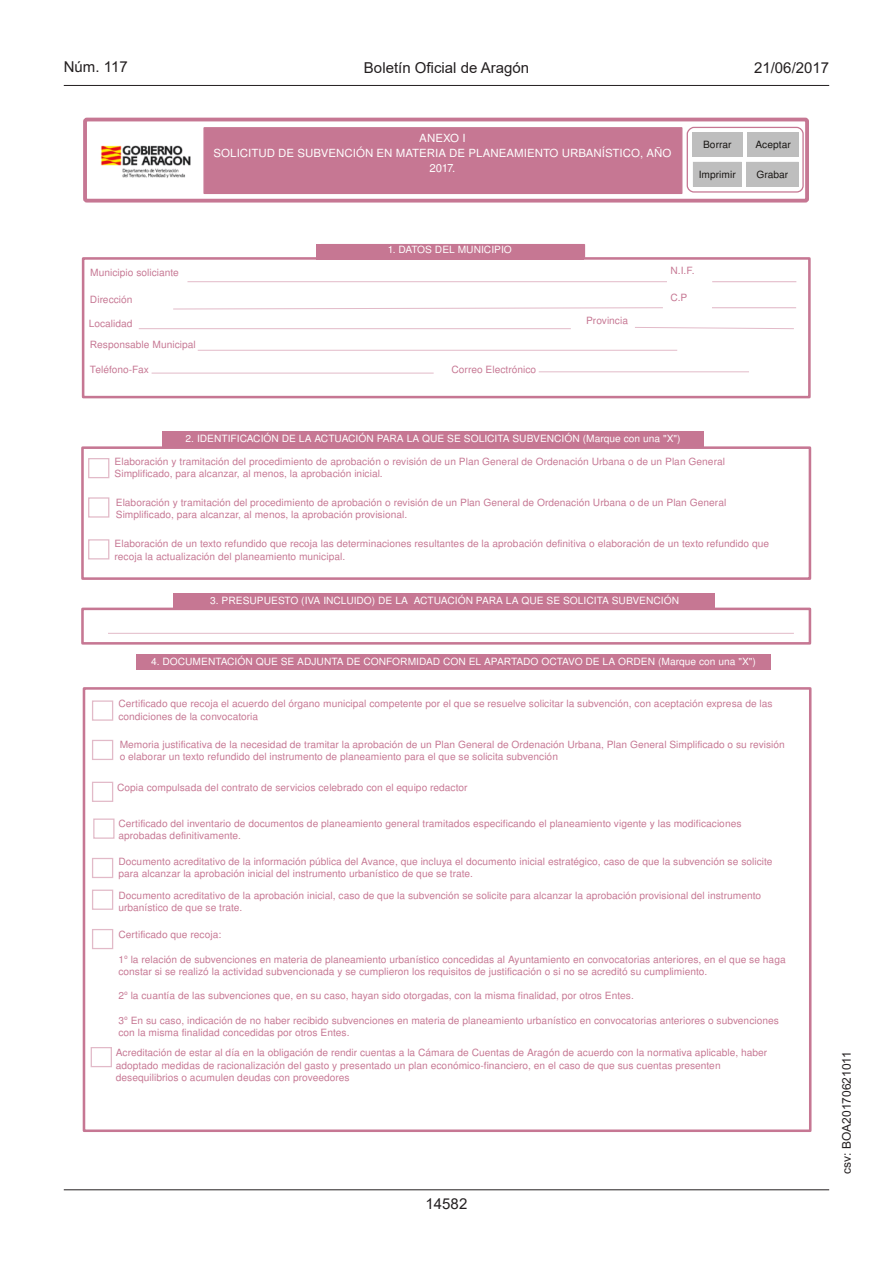
<style>
.page{position:relative;width:893px;height:1263px;background:#fff}
.page>*{position:absolute;margin:0;border:0;box-sizing:border-box;transform-origin:0 0}
.estilo_head-c{font:15px "Arial";color:#231f20}
.estilo_head-d{font:15px "Arial MT2";color:#231f20}
.estilo_head-i{font:15px "Arial MT2";color:#231f20}
.numero_pagina{font:15px "Arial";color:#231f20}
.estilo_head-i-2{font:12px "Arial MT2";color:#231f20}
.t1{font:11.4px/15.3px "A030";color:#fff;text-align:center}
.t2{font:10.2px/12.1px "A030";color:#c67793}
.t3{font:10.2px "A030";color:#fff}
.t4{font:10.2px "A030";color:#171412}
</style>
<div class="page">
<hr style="left:64px;top:85px;width:765px;height:1px;background:#231f20">
<hr style="left:64px;top:1189px;width:765px;height:1px;background:#231f20">
<div style="left:83px;top:118px;width:726px;height:85px;border:4px solid #c67793;border-radius:2px"></div>
<div style="left:687px;top:127px;width:117px;height:66px;border:1px solid #c67793;border-radius:6px"></div>
<div style="left:204px;top:128px;width:478px;height:65px;background:#c67793"></div>
<div style="left:203px;top:127px;width:479px;height:67px;border:1px solid #c67793"></div>
<div style="left:83px;top:687px;width:728px;height:445px;border:3px solid #c67793"></div>
<div style="left:82px;top:257px;width:729px;height:141px;border:3px solid #c67793"></div>
<div style="left:316px;top:244px;width:267px;height:15px;background:#c67793"></div>
<hr style="left:712px;top:281px;width:84px;height:1px;background:#e2bac8">
<hr style="left:187px;top:281px;width:480px;height:1px;background:#e2bac8">
<div style="left:81px;top:446px;width:730px;height:134px;border:3px solid #c67793"></div>
<div style="left:162px;top:431px;width:542px;height:15px;background:#c67793"></div>
<div style="left:136px;top:654px;width:634px;height:16px;background:#c67793"></div>
<hr style="left:712px;top:307px;width:84px;height:1px;background:#e2bac8">
<svg style="left:173px;top:307px;width:490px;height:3px"></svg>
<hr style="left:139px;top:328px;width:432px;height:1px;background:#e2bac8">
<hr style="left:198px;top:350px;width:479px;height:1px;background:#e2bac8">
<hr style="left:152px;top:373px;width:282px;height:1px;background:#e2bac8">
<hr style="left:539px;top:371px;width:210px;height:1px;background:#e2bac8">
<svg style="left:635px;top:327px;width:159px;height:2px"></svg>
<div style="left:88px;top:458px;width:21px;height:20px;border:1px solid #e2bac8"></div>
<div style="left:88px;top:497px;width:21px;height:21px;border:1px solid #e2bac8"></div>
<div style="left:88px;top:539px;width:21px;height:20px;border:1px solid #e2bac8"></div>
<div style="left:173px;top:594px;width:542px;height:15px;background:#c67793"></div>
<div style="left:81px;top:608px;width:730px;height:37px;border:3px solid #c67793"></div>
<hr style="left:108px;top:633px;width:686px;height:1px;background:#e2bac8">
<div style="left:92px;top:700px;width:21px;height:21px;border:1px solid #e2bac8"></div>
<div style="left:92px;top:740px;width:21px;height:20px;border:1px solid #e2bac8"></div>
<div style="left:92px;top:782px;width:21px;height:20px;border:1px solid #e2bac8"></div>
<div style="left:93px;top:818px;width:22px;height:21px;border:1px solid #e2bac8"></div>
<div style="left:92px;top:858px;width:21px;height:20px;border:1px solid #e2bac8"></div>
<div style="left:92px;top:889px;width:21px;height:21px;border:1px solid #e2bac8"></div>
<div style="left:92px;top:929px;width:21px;height:20px;border:1px solid #e2bac8"></div>
<div style="left:91px;top:1047px;width:21px;height:20px;border:1px solid #e2bac8"></div>
<img style="left:101px;top:145px;width:90px;height:33px">
<div style="left:692px;top:132px;width:50px;height:25px;background:#bebebe"></div>
<div style="left:747px;top:132px;width:52px;height:25px;background:#bebebe"></div>
<div style="left:693px;top:162px;width:49px;height:25px;background:#bebebe"></div>
<div style="left:746px;top:162px;width:52px;height:25px;background:#bebebe"></div>
<p class="estilo_head-i" style="left:64px;top:57px;width:65px">Núm. 117</p>
<p class="estilo_head-c" style="left:364px;top:57px;width:167px">Boletín Oficial de Aragón</p>
<p class="estilo_head-d" style="left:754px;top:57px;width:77px">21/06/2017</p>
<p class="t1" style="left:214px;top:130px;width:459px">ANEXO I<br>SOLICITUD DE SUBVENCIÓN EN MATERIA DE PLANEAMIENTO URBANÍSTICO, AÑO<br>2017.</p>
<p class="t4" style="left:703px;top:138px;width:30px">Borrar</p>
<p class="t4" style="left:755px;top:138px;width:37px">Aceptar</p>
<p class="t4" style="left:699px;top:168px;width:39px">Imprimir</p>
<p class="t4" style="left:756px;top:168px;width:33px">Grabar</p>
<p class="t3" style="left:388px;top:243px;width:126px">1. DATOS DEL MUNICIPIO</p>
<p class="t2" style="left:90px;top:266px;width:90px">Municipio soliciante</p>
<p class="t2" style="left:670px;top:265px;width:25px">N.I.F.</p>
<p class="t2" style="left:90px;top:293px;width:44px">Dirección</p>
<p class="t2" style="left:670px;top:292px;width:19px">C.P</p>
<p class="t2" style="left:89px;top:312px;width:109px;line-height:21.6px">Localidad<br>Responsable Municipal</p>
<p class="t2" style="left:586px;top:315px;width:43px">Provincia</p>
<p class="t2" style="left:90px;top:363px;width:61px">Teléfono-Fax</p>
<p class="t2" style="left:451px;top:363px;width:86px">Correo Electrónico</p>
<p class="t3" style="left:186px;top:432px;width:496px">2. IDENTIFICACIÓN DE LA ACTUACIÓN PARA LA QUE SE SOLICITA SUBVENCIÓN (Marque con una "X")</p>
<p class="t2" style="left:115px;top:455px;width:612px">Elaboración y tramitación del procedimiento de aprobación o revisión de un Plan General de Ordenación Urbana o de un Plan General<br>Simplificado, para alcanzar, al menos, la aprobación inicial.</p>
<p class="t2" style="left:116px;top:496px;width:612px">Elaboración y tramitación del procedimiento de aprobación o revisión de un Plan General de Ordenación Urbana o de un Plan General<br>Simplificado, para alcanzar, al menos, la aprobación provisional.</p>
<p class="t2" style="left:115px;top:538px;width:656px">Elaboración de un texto refundido que recoja las determinaciones resultantes de la aprobación definitiva o elaboración de un texto refundido que recoja la actualización del planeamiento municipal.</p>
<p class="t3" style="left:210px;top:594px;width:470px">3. PRESUPUESTO (IVA INCLUIDO) DE LA ACTUACIÓN PARA LA QUE SE SOLICITA SUBVENCIÓN</p>
<p class="t3" style="left:151px;top:655px;width:606px">4. DOCUMENTACIÓN QUE SE ADJUNTA DE CONFORMIDAD CON EL APARTADO OCTAVO DE LA ORDEN (Marque con una "X")</p>
<p class="t2" style="left:118px;top:698px;width:656px">Certificado que recoja el acuerdo del órgano municipal competente por el que se resuelve solicitar la subvención, con aceptación expresa de las condiciones de la convocatoria</p>
<p class="t2" style="left:120px;top:738px;width:667px">Memoria justificativa de la necesidad de tramitar la aprobación de un Plan General de Ordenación Urbana, Plan General Simplificado o su revisión o elaborar un texto refundido del instrumento de planeamiento para el que se solicita subvención</p>
<p class="t2" style="left:117px;top:782px;width:352px">Copia compulsada del contrato de servicios celebrado con el equipo redactor</p>
<p class="t2" style="left:118px;top:817px;width:625px">Certificado del inventario de documentos de planeamiento general tramitados especificando el planeamiento vigente y las modificaciones aprobadas definitivamente.</p>
<p class="t2" style="left:118px;top:855px;width:656px">Documento acreditativo de la información pública del Avance, que incluya el documento inicial estratégico, caso de que la subvención se solicite para alcanzar la aprobación inicial del instrumento urbanístico de que se trate.</p>
<p class="t2" style="left:118px;top:889px;width:644px">Documento acreditativo de la aprobación inicial, caso de que la subvención se solicite para alcanzar la aprobación provisional del instrumento urbanístico de que se trate.</p>
<p class="t2" style="left:118px;top:929px;width:104px">Certificado que recoja:</p>
<p class="t2" style="left:118px;top:953px;width:669px">1º la relación de subvenciones en materia de planeamiento urbanístico concedidas al Ayuntamiento en convocatorias anteriores, en el que se haga constar si se realizó la actividad subvencionada y se cumplieron los requisitos de justificación o si no se acreditó su cumplimiento.</p>
<p class="t2" style="left:118px;top:990px;width:517px">2º la cuantía de las subvenciones que, en su caso, hayan sido otorgadas, con la misma finalidad, por otros Entes.</p>
<p class="t2" style="left:118px;top:1014px;width:662px">3º En su caso, indicación de no haber recibido subvenciones en materia de planeamiento urbanístico en convocatorias anteriores o subvenciones con la misma finalidad concedidas por otros Entes.</p>
<p class="t2" style="left:116px;top:1047px;width:653px">Acreditación de estar al día en la obligación de rendir cuentas a la Cámara de Cuentas de Aragón de acuerdo con la normativa aplicable, haber adoptado medidas de racionalización del gasto y presentado un plan económico-financiero, en el caso de que sus cuentas presenten desequilibrios o acumulen deudas con proveedores</p>
<p class="numero_pagina" style="left:426px;top:1193px;width:43px">14582</p>
<p class="estilo_head-i-2" style="left:838px;top:1174px;width:124px;rotate:-90deg">csv: BOA20170621011</p>
</div>
